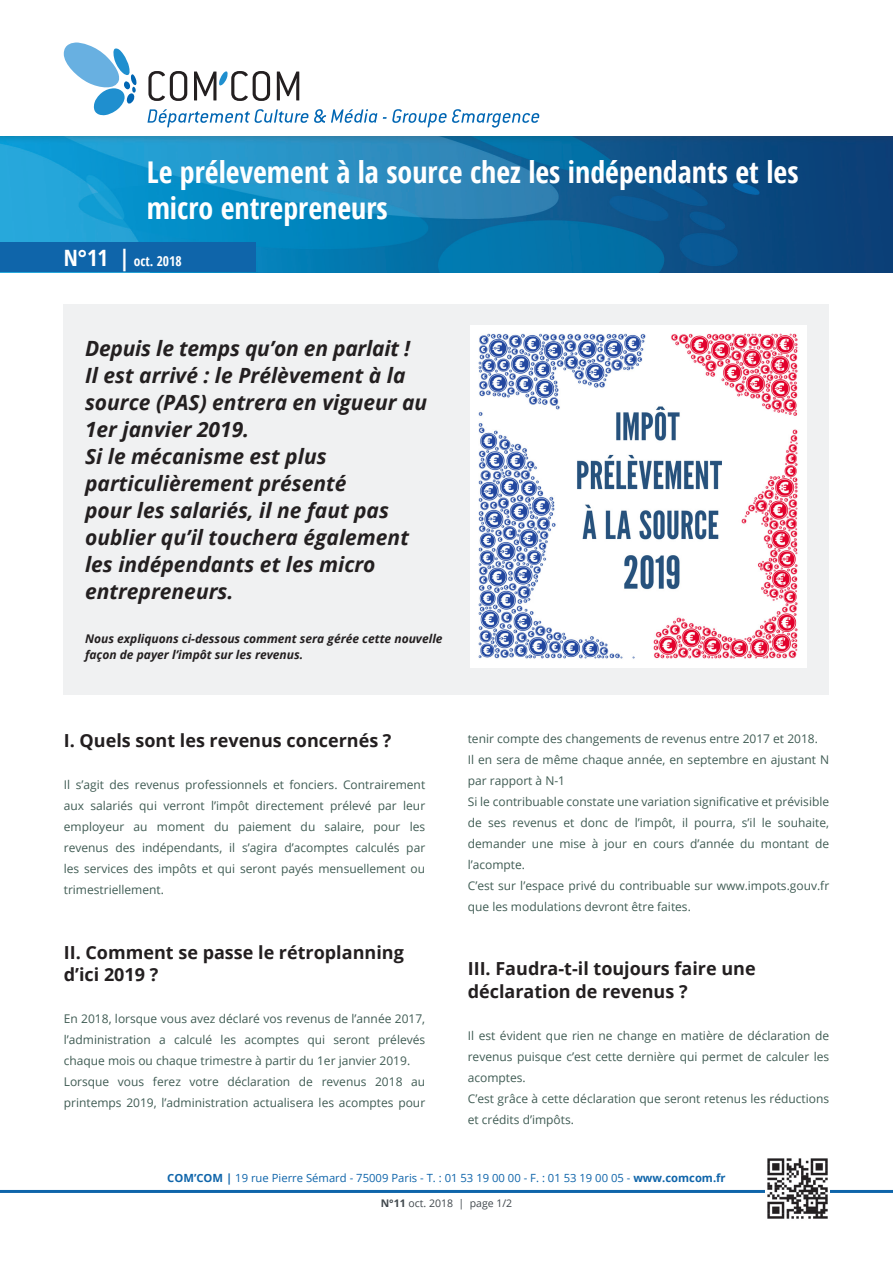
<style>
.page{position:relative;width:893px;height:1263px;background:#fff}
.page>*{position:absolute;margin:0;border:0;box-sizing:border-box;transform-origin:0 0}
.t1{font:700 condensed 30px/36px "Open Sans";color:#fff}
.t2{font:italic 700 21px/27px "Open Sans";color:#231f20}
.t3{font:700 18px/22.5px "Open Sans";color:#231f20}
.t4{font:700 condensed 13.5px "Open Sans";color:#fff}
.t5{font:12px/21px "Open Sans";color:#405c54;text-align:justify}
.t6{font:italic 700 12px/16.5px "Open Sans";color:#231f20}
.t7{font:11.25px "Open Sans";color:#0f65aa}
.n_page{font:10.5px "Open Sans";color:#41484d}
.s1{font-size:22.5px}
.s2{font-weight:700}
</style>
<div class="page">
<img style="left:0;top:136px;width:893px;height:136px">
<div style="left:0;top:242px;width:255px;height:30px;background:#0f65aa"></div>
<svg style="left:147px;top:109px;width:230px;height:18px"></svg>
<svg style="left:383px;top:109px;width:157px;height:19px"></svg>
<svg style="left:148px;top:71px;width:39px;height:30px"></svg>
<svg style="left:277px;top:72px;width:22px;height:28px"></svg>
<svg style="left:194px;top:71px;width:76px;height:30px"></svg>
<svg style="left:64px;top:43px;width:72px;height:72px"></svg>
<hr style="left:0;top:1190px;width:893px;height:3px;background:#0f65aa">
<img style="left:765px;top:1158px;width:64px;height:61px">
<div style="left:64px;top:304px;width:765px;height:390px;background:#f0f1f2"></div>
<img style="left:470px;top:325px;width:336px;height:343px">
<p class="t1" style="left:147px;top:153px;width:653px">Le prélevement à la source chez les indépendants et les micro entrepreneurs</p>
<p class="t4" style="left:64px;top:252px;width:119px"><span class="s1">N°11 |</span> oct. 2018</p>
<p class="t2" style="left:85px;top:334px;width:344px">Depuis le temps qu’on en parlait !<br>Il est arrivé : le Prélèvement à la source (PAS) entrera en vigueur au<br>1er janvier 2019.</p>
<p class="t2" style="left:85px;top:442px;width:325px">Si le mécanisme est plus particulièrement présenté<br>pour les salariés, il ne faut pas oublier qu’il touchera également les indépendants et les micro entrepreneurs.</p>
<p class="t6" style="left:85px;top:630px;width:359px">Nous expliquons ci-dessous comment sera gérée cette nouvelle façon de payer l’impôt sur les revenus.</p>
<p class="t3" style="left:64px;top:729px;width:329px">I. Quels sont les revenus concernés ?</p>
<p class="t5" style="left:64px;top:774px;width:363px">Il s’agit des revenus professionnels et fonciers. Contrairement aux salariés qui verront l’impôt directement prélevé par leur employeur au moment du paiement du salaire, pour les revenus des indépendants, il s’agira d’acomptes calculés par les services des impôts et qui seront payés mensuellement ou trimestriellement.</p>
<p class="t3" style="left:64px;top:941px;width:342px">II. Comment se passe le rétroplanning d’ici 2019 ?</p>
<p class="t5" style="left:64px;top:1008px;width:363px">En 2018, lorsque vous avez déclaré vos revenus de l’année 2017, l’administration a calculé les acomptes qui seront prélevés chaque mois ou chaque trimestre à partir du 1er janvier 2019.</p>
<p class="t5" style="left:64px;top:1071px;width:363px">Lorsque vous ferez votre déclaration de revenus 2018 au printemps 2019, l’administration actualisera les acomptes pour</p>
<p class="t5" style="left:468px;top:727px;width:352px">tenir compte des changements de revenus entre 2017 et 2018.</p>
<p class="t5" style="left:468px;top:748px;width:363px">Il en sera de même chaque année, en septembre en ajustant N par rapport à N-1</p>
<p class="t5" style="left:468px;top:790px;width:363px">Si le contribuable constate une variation significative et prévisible de ses revenus et donc de l’impôt, il pourra, s’il le souhaite, demander une mise à jour en cours d’année du montant de l’acompte.</p>
<p class="t5" style="left:468px;top:874px;width:363px">C’est sur l’espace privé du contribuable sur www.impots.gouv.fr que les modulations devront être faites.</p>
<p class="t3" style="left:468px;top:957px;width:289px">III. Faudra-t-il toujours faire une déclaration de revenus ?</p>
<p class="t5" style="left:468px;top:1024px;width:363px">Il est évident que rien ne change en matière de déclaration de revenus puisque c’est cette dernière qui permet de calculer les acomptes.</p>
<p class="t5" style="left:468px;top:1087px;width:363px">C’est grâce à cette déclaration que seront retenus les réductions et crédits d’impôts.</p>
<p class="t7" style="left:167px;top:1170px;width:560px"><span class="s2">COM’COM |</span> 19 rue Pierre Sémard - 75009 Paris - T. : 01 53 19 00 00 - F. : 01 53 19 00 05 - <span class="s2">www.comcom.fr</span></p>
<p class="n_page" style="left:381px;top:1196px;width:133px"><span class="s2">N°11</span> oct. 2018 | page 1/2</p>
</div>
